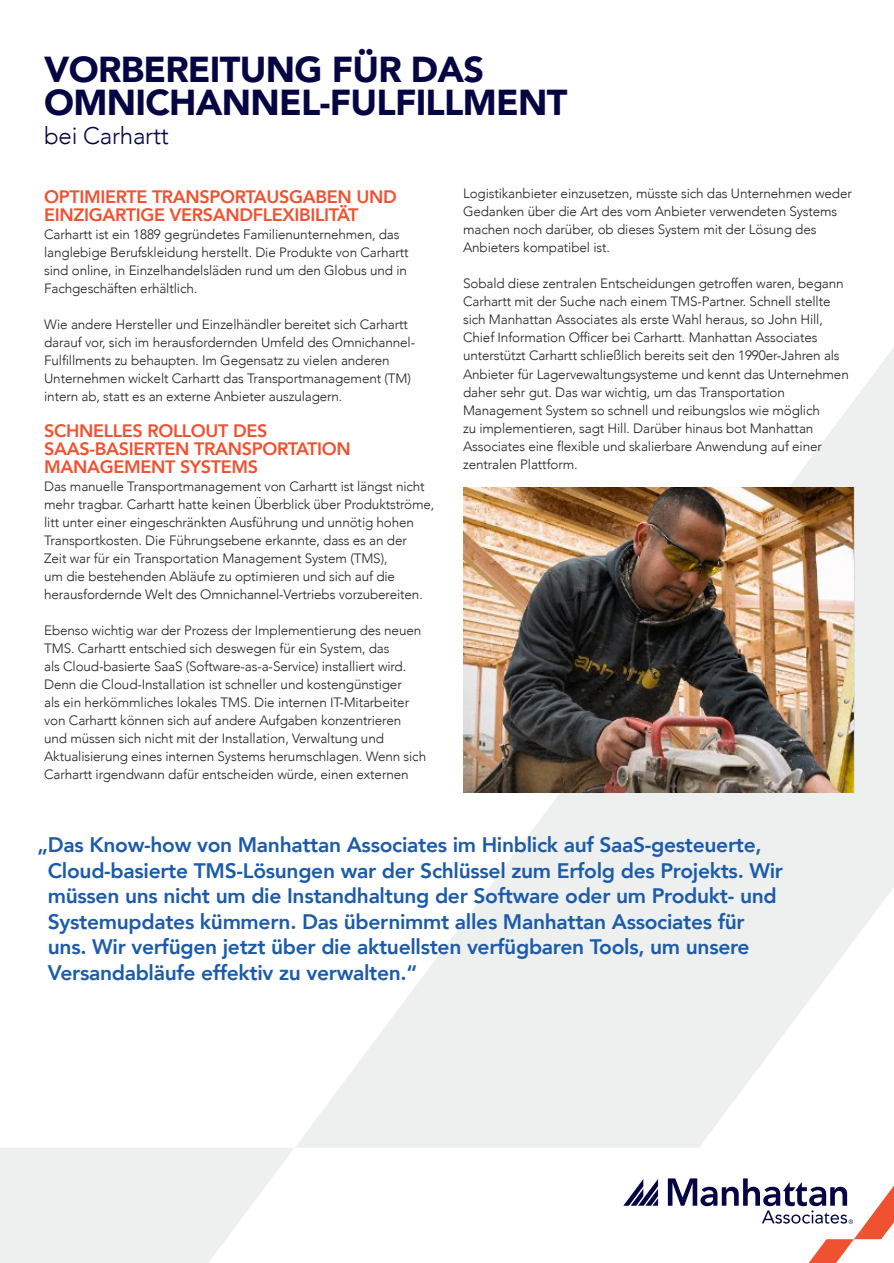
<style>
.page{position:relative;width:894px;height:1263px;background:#fff}
.page>*{position:absolute;margin:0;border:0;box-sizing:border-box;transform-origin:0 0}
.t1{font:900 36px/33px "Avenir";letter-spacing:-.02em;color:#060543}
.t2{font:300 24px "Avenir";letter-spacing:-.01em;color:#060543}
.Blue_quote{font:800 21px/25.5px "Avenir";letter-spacing:-.015em;color:#1c5ba9}
.t3{font:800 18px/18px "Avenir";letter-spacing:-.02em;color:#f05130}
.t4{font:300 13.5px/18px "Avenir";letter-spacing:-.01em;color:#231f20}
</style>
<div class="page">
<svg style="left:624px;top:1179px;width:33px;height:26px"></svg>
<svg style="left:667px;top:1178px;width:226px;height:85px"></svg>
<svg style="left:0;top:1148px;width:294px;height:115px;background:#eff2f1"></svg>
<svg style="left:296px;top:349px;width:597px;height:798px"></svg>
<img style="left:463px;top:487px;width:391px;height:305px">
<p class="t1" style="left:44px;top:52px;width:524px">VORBEREITUNG FÜR DAS<br>OMNICHANNEL-FULFILLMENT</p>
<p class="t2" style="left:44px;top:121px;width:126px">bei Carhartt</p>
<p class="t3" style="left:44px;top:188px;width:354px">OPTIMIERTE TRANSPORTAUSGABEN UND<br>EINZIGARTIGE VERSANDFLEXIBILITÄT</p>
<p class="t4" style="left:44px;top:225px;width:366px">Carhartt ist ein 1889 gegründetes Familienunternehmen, das langlebige Berufskleidung herstellt. Die Produkte von Carhartt sind online, in Einzelhandelsläden rund um den Globus und in Fachgeschäften erhältlich.</p>
<p class="t4" style="left:44px;top:315px;width:372px">Wie andere Hersteller und Einzelhändler bereitet sich Carhartt darauf vor, sich im herausfordernden Umfeld des Omnichannel-Fulfillments zu behaupten. Im Gegensatz zu vielen anderen Unternehmen wickelt Carhartt das Transportmanagement (TM) intern ab, statt es an externe Anbieter auszulagern.</p>
<p class="t3" style="left:44px;top:422px;width:225px">SCHNELLES ROLLOUT DES</p>
<p class="t3" style="left:44px;top:440px;width:308px">SAAS-BASIERTEN TRANSPORTATION<br>MANAGEMENT SYSTEMS</p>
<p class="t4" style="left:44px;top:477px;width:391px">Das manuelle Transportmanagement von Carhartt ist längst nicht mehr tragbar. Carhartt hatte keinen Überblick über Produktströme, litt unter einer eingeschränkten Ausführung und unnötig hohen Transportkosten. Die Führungsebene erkannte, dass es an der<br>Zeit war für ein Transportation Management System (TMS),<br>um die bestehenden Abläufe zu optimieren und sich auf die herausfordernde Welt des Omnichannel-Vertriebs vorzubereiten.</p>
<p class="t4" style="left:44px;top:621px;width:383px">Ebenso wichtig war der Prozess der Implementierung des neuen TMS. Carhartt entschied sich deswegen für ein System, das<br>als Cloud-basierte SaaS (Software-as-a-Service) installiert wird.<br>Denn die Cloud-Installation ist schneller und kostengünstiger<br>als ein herkömmliches lokales TMS. Die internen IT-Mitarbeiter von Carhartt können sich auf andere Aufgaben konzentrieren und müssen sich nicht mit der Installation, Verwaltung und Aktualisierung eines internen Systems herumschlagen. Wenn sich Carhartt irgendwann dafür entscheiden würde, einen externen</p>
<p class="t4" style="left:463px;top:185px;width:390px">Logistikanbieter einzusetzen, müsste sich das Unternehmen weder Gedanken über die Art des vom Anbieter verwendeten Systems machen noch darüber, ob dieses System mit der Lösung des Anbieters kompatibel ist.</p>
<p class="t4" style="left:463px;top:275px;width:387px">Sobald diese zentralen Entscheidungen getroffen waren, begann Carhartt mit der Suche nach einem TMS-Partner. Schnell stellte sich Manhattan Associates als erste Wahl heraus, so John Hill, Chief Information Officer bei Carhartt. Manhattan Associates unterstützt Carhartt schließlich bereits seit den 1990er-Jahren als Anbieter für Lagervewaltungsysteme und kennt das Unternehmen daher sehr gut. Das war wichtig, um das Transportation Management System so schnell und reibungslos wie möglich<br>zu implementieren, sagt Hill. Darüber hinaus bot Manhattan Associates eine flexible und skalierbare Anwendung auf einer zentralen Plattform.</p>
<p class="Blue_quote" style="left:48px;top:832px;width:736px;text-indent:-11px">„Das Know-how von Manhattan Associates im Hinblick auf SaaS-gesteuerte, Cloud-basierte TMS-Lösungen war der Schlüssel zum Erfolg des Projekts. Wir müssen uns nicht um die Instandhaltung der Software oder um Produkt- und Systemupdates kümmern. Das übernimmt alles Manhattan Associates für uns. Wir verfügen jetzt über die aktuellsten verfügbaren Tools, um unsere Versandabläufe effektiv zu verwalten.“</p>
</div>
